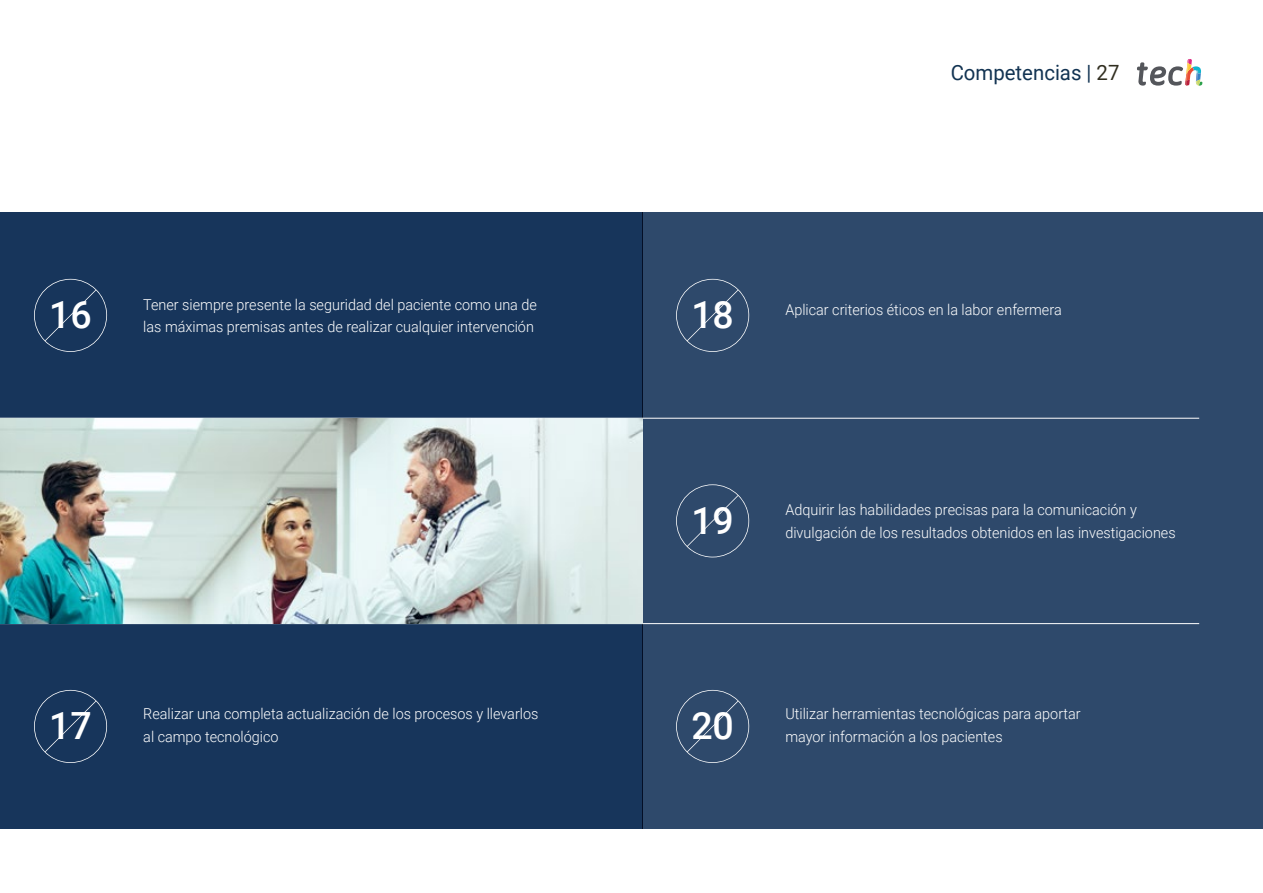
<style>
.page{position:relative;width:1263px;height:893px;background:#fff}
.page>*{position:absolute;margin:0;border:0;box-sizing:border-box;transform-origin:0 0}
.t1{font:500 37.5px "Roboto";color:#fff}
.t2{font:21px "Roboto";color:#123352}
.t3{font:300 15px/22.5px "Roboto";color:#fff;scale:.96 1}
.s1{color:#312e20}
</style>
<div class="page">
<div style="left:0;top:213px;width:642px;height:616px;background:#17355b"></div>
<div style="left:642px;top:213px;width:621px;height:616px;background:#2e496b"></div>
<svg style="left:676px;top:279px;width:73px;height:73px"></svg>
<svg style="left:676px;top:484px;width:73px;height:73px"></svg>
<svg style="left:34px;top:279px;width:73px;height:73px"></svg>
<svg style="left:676px;top:690px;width:73px;height:73px"></svg>
<hr style="left:0;top:418px;width:1199px;height:1px;background:#fff">
<hr style="left:0;top:623px;width:1199px;height:1px;background:#fff">
<img style="left:0;top:418px;width:642px;height:206px">
<svg style="left:34px;top:690px;width:73px;height:73px"></svg>
<svg style="left:1137px;top:59px;width:65px;height:27px"></svg>
<h2 class="t2" style="left:951px;top:57px;width:170px">Competencias | <span class="s1">27</span></h2>
<h1 class="t1" style="left:49px;top:288px;width:44px">16</h1>
<p class="t3" style="left:143px;top:293px;width:411px">Tener siempre presente la seguridad del paciente como una de las máximas premisas antes de realizar cualquier intervención</p>
<h1 class="t1" style="left:691px;top:288px;width:44px">18</h1>
<p class="t3" style="left:785px;top:298px;width:289px">Aplicar criterios éticos en la labor enfermera</p>
<h1 class="t1" style="left:49px;top:699px;width:44px">17</h1>
<p class="t3" style="left:143px;top:702px;width:413px">Realizar una completa actualización de los procesos y llevarlos</p>
<p class="t3" style="left:143px;top:725px;width:142px">al campo tecnológico</p>
<h1 class="t1" style="left:691px;top:494px;width:44px">19</h1>
<p class="t3" style="left:785px;top:498px;width:408px">Adquirir las habilidades precisas para la comunicación y divulgación de los resultados obtenidos en las investigaciones</p>
<h1 class="t1" style="left:691px;top:699px;width:44px">20</h1>
<p class="t3" style="left:785px;top:702px;width:309px">Utilizar herramientas tecnológicas para aportar</p>
<p class="t3" style="left:785px;top:725px;width:228px">mayor información a los pacientes</p>
</div>
